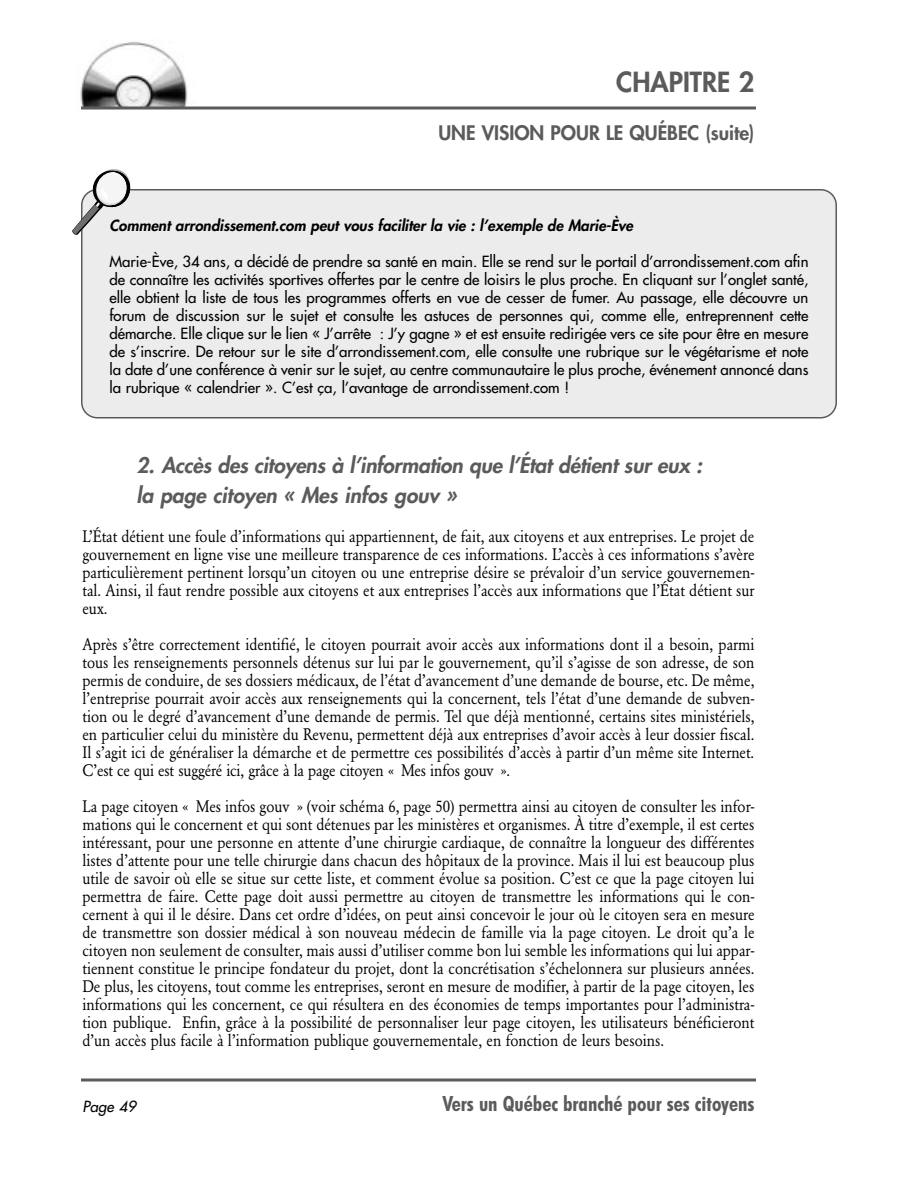
<style>
.page{position:relative;width:918px;height:1188px;background:#fff}
.page>*{position:absolute;margin:0;border:0;box-sizing:border-box;transform-origin:0 0}
.t1{font:800 27px "Futura";color:#5b5b5b}
.t2{font:italic 800 21px/30px "Futura";letter-spacing:-.01em;color:#5b5b5b}
.t3{font:700 condensed 21px "Futura BT";color:#5b5b5b}
.t4{font:800 19.5px "Futura";color:#5b5b5b}
.t5{font:16.5px/18px "Garamond BE";color:#000;text-align:justify;scale:.9 1}
.t6{font:15px/18px "Futura";color:#000;text-align:justify}
.t7{font:italic 800 15px "Futura";color:#000}
.t8{font:italic 15px "Futura";color:#000}
</style>
<div class="page">
<img style="left:80px;top:41px;width:107px;height:65px">
<svg style="left:81px;top:106px;width:675px;height:4px;background:#818181"></svg>
<svg style="left:81px;top:1078px;width:675px;height:4px;background:#838383"></svg>
<div style="left:82px;top:190px;width:754px;height:228px;background:#ececec;border-radius:15px"></div>
<div style="left:81px;top:189px;width:756px;height:229px;border:2px solid #5b5b5b;border-radius:15px"></div>
<svg style="left:72px;top:169px;width:63px;height:66px"></svg>
<h1 class="t1" style="left:616px;top:70px;width:140px">CHAPITRE 2</h1>
<p class="t4" style="left:438px;top:124px;width:318px">UNE VISION POUR LE QUÉBEC (suite)</p>
<p class="t7" style="left:110px;top:218px;width:525px">Comment arrondissement.com peut vous faciliter la vie : l’exemple de Marie-Ève</p>
<p class="t6" style="left:110px;top:253px;width:701px">Marie-Ève, 34 ans, a décidé de prendre sa santé en main. Elle se rend sur le portail d’arrondissement.com afin de connaître les activités sportives offertes par le centre de loisirs le plus proche. En cliquant sur l’onglet santé, elle obtient la liste de tous les programmes offerts en vue de cesser de fumer. Au passage, elle découvre un forum de discussion sur le sujet et consulte les astuces de personnes qui, comme elle, entreprennent cette démarche. Elle clique sur le lien « J’arrête : J’y gagne » et est ensuite redirigée vers ce site pour être en mesure de s’inscrire. De retour sur le site d’arrondissement.com, elle consulte une rubrique sur le végétarisme et note la date d’une conférence à venir sur le sujet, au centre communautaire le plus proche, événement annoncé dans la rubrique « calendrier ». C’est ça, l’avantage de arrondissement.com !</p>
<p class="t2" style="left:137px;top:452px;width:567px">2. Accès des citoyens à l’information que l’État détient sur eux : la page citoyen « Mes infos gouv »</p>
<p class="t5" style="left:82px;top:528px;width:748px">L’État détient une foule d’informations qui appartiennent, de fait, aux citoyens et aux entreprises. Le projet de gouvernement en ligne vise une meilleure transparence de ces informations. L’accès à ces informations s’avère particulièrement pertinent lorsqu’un citoyen ou une entreprise désire se prévaloir d’un service gouvernemen&shy;tal. Ainsi, il faut rendre possible aux citoyens et aux entreprises l’accès aux informations que l’État détient sur eux.</p>
<p class="t5" style="left:82px;top:636px;width:748px">Après s’être correctement identifié, le citoyen pourrait avoir accès aux informations dont il a besoin, parmi tous les renseignements personnels détenus sur lui par le gouvernement, qu’il s’agisse de son adresse, de son permis de conduire, de ses dossiers médicaux, de l’état d’avancement d’une demande de bourse, etc. De même, l’entreprise pourrait avoir accès aux renseignements qui la concernent, tels l’état d’une demande de subven&shy;tion ou le degré d’avancement d’une demande de permis. Tel que déjà mentionné, certains sites ministériels, en particulier celui du ministère du Revenu, permettent déjà aux entreprises d’avoir accès à leur dossier fiscal.<br>Il s’agit ici de généraliser la démarche et de permettre ces possibilités d’accès à partir d’un même site Internet.<br>C’est ce qui est suggéré ici, grâce à la page citoyen « Mes infos gouv ».</p>
<p class="t5" style="left:82px;top:798px;width:748px">La page citoyen « Mes infos gouv » (voir schéma 6, page 50) permettra ainsi au citoyen de consulter les infor&shy;mations qui le concernent et qui sont détenues par les ministères et organismes. À titre d’exemple, il est certes intéressant, pour une personne en attente d’une chirurgie cardiaque, de connaître la longueur des différentes listes d’attente pour une telle chirurgie dans chacun des hôpitaux de la province. Mais il lui est beaucoup plus utile de savoir où elle se situe sur cette liste, et comment évolue sa position. C’est ce que la page citoyen lui permettra de faire. Cette page doit aussi permettre au citoyen de transmettre les informations qui le con&shy;cernent à qui il le désire. Dans cet ordre d’idées, on peut ainsi concevoir le jour où le citoyen sera en mesure de transmettre son dossier médical à son nouveau médecin de famille via la page citoyen. Le droit qu’a le citoyen non seulement de consulter, mais aussi d’utiliser comme bon lui semble les informations qui lui appar&shy;tiennent constitue le principe fondateur du projet, dont la concrétisation s’échelonnera sur plusieurs années.<br>De plus, les citoyens, tout comme les entreprises, seront en mesure de modifier, à partir de la page citoyen, les informations qui les concernent, ce qui résultera en des économies de temps importantes pour l’administra&shy;tion publique. Enfin, grâce à la possibilité de personnaliser leur page citoyen, les utilisateurs bénéficieront d’un accès plus facile à l’information publique gouvernementale, en fonction de leurs besoins.</p>
<p class="t8" style="left:82px;top:1099px;width:55px">Page 49</p>
<p class="t3" style="left:443px;top:1095px;width:313px">Vers un Québec branché pour ses citoyens</p>
</div>
